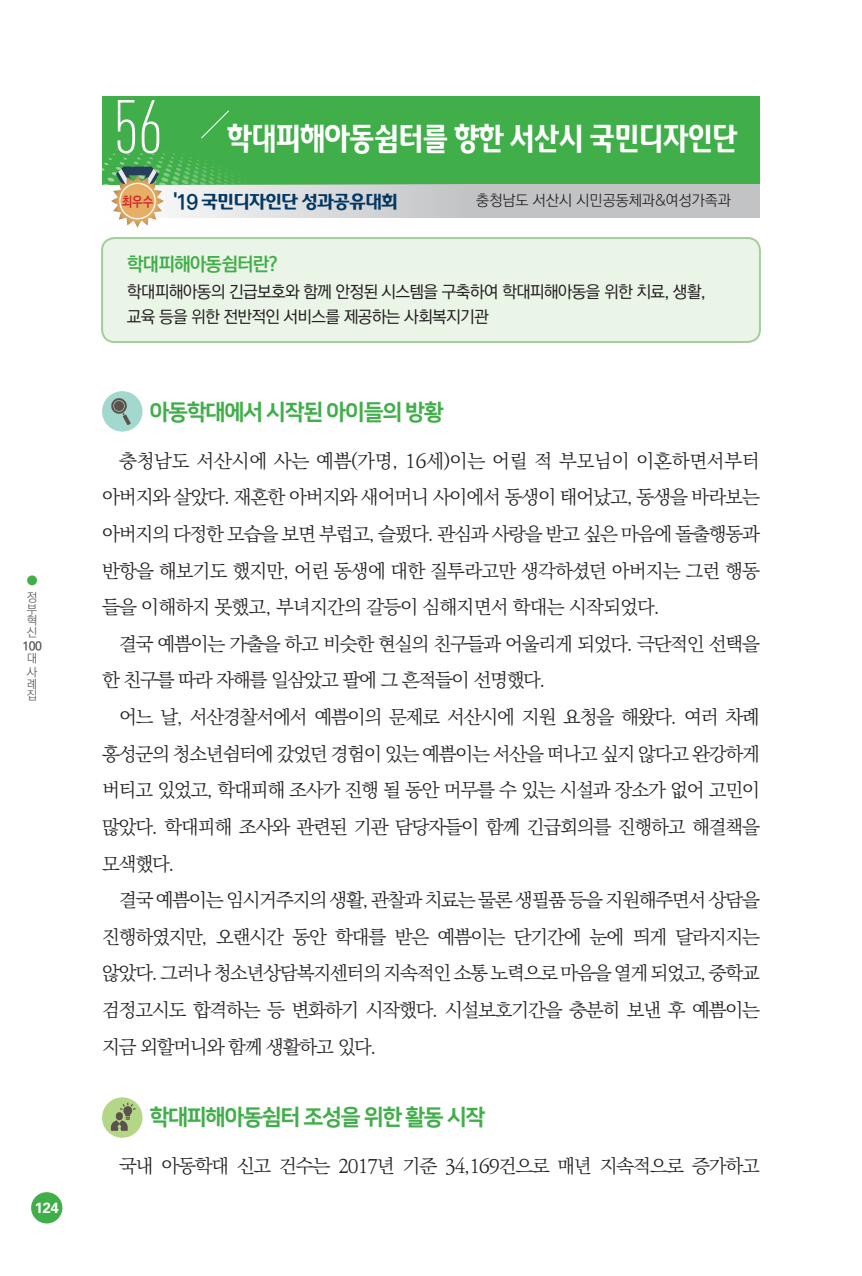
<style>
.page{position:relative;width:862px;height:1276px;background:#fff}
.page>*{position:absolute;margin:0;border:0;box-sizing:border-box;transform-origin:0 0}
.t1{font:300 74.2px "DIN Cond";color:#fff}
.다음_변경{font:700 30px "Daum Semi";letter-spacing:-.04em;color:#fff;scale:.85 1}
.t2{font:22px "Nanum Square EB";letter-spacing:-.06em;color:#40ae49}
.t3{font:300 19px/36.6px "Ko Pub Batang";letter-spacing:-.06em;color:#231f20;text-align:justify}
.t4{font:700 19px "Ko Pub Dotum";letter-spacing:-.04em;color:#40ae49}
.ÙÅÁ_Û{font:700 17px "Daum Semi";letter-spacing:-.06em;color:#013863}
.t5{font:500 16.8px/24.2px "Ko Pub Dotum";letter-spacing:-.04em;color:#231f20}
.ÙÅÁ_Û-2{font:300 15px "Ko Pub Dotum";color:#231f20}
.t6{font:700 14.8px "Univers";color:#fff}
.ÙÅÁ_Û-3{font:700 13.8px "Ko Pub Dotum";color:#d1232a;scale:.87 1}
.t7{font:300 12px/11.6px "Ko Pub Dotum";color:#57585a}
.t8{font:700 12px "Ko Pub Dotum";color:#57585a}
.t9{font:300 12px "Ko Pub Dotum";color:#40ae49}
.s1{font-family:"Ko Pub Dotum";font-size:21px}
</style>
<div class="page">
<div style="left:31px;top:1192px;width:31px;height:31px;background:#40ae49;border-radius:50%"></div>
<div style="left:102px;top:391px;width:41px;height:41px;background:#a2d8ce;border-radius:50%"></div>
<svg style="left:111px;top:398px;width:20px;height:27px"></svg>
<div style="left:102px;top:1097px;width:40px;height:40px;background:#b3d786;border-radius:50%"></div>
<svg style="left:111px;top:1102px;width:25px;height:28px"></svg>
<div style="left:102px;top:96px;width:658px;height:88px;background:#40ae49"></div>
<svg style="left:201px;top:110px;width:28px;height:29px"></svg>
<svg style="left:320px;top:184px;width:440px;height:34px;background:#c5c7c8"></svg>
<div style="left:102px;top:238px;width:658px;height:104px;background:#eaf4e7;border-radius:12px"></div>
<div style="left:101px;top:237px;width:660px;height:106px;border:2px solid #a3cf9a;border-radius:12px"></div>
<svg style="left:102px;top:149px;width:218px;height:69px"></svg>
<div style="left:107px;top:174px;width:58px;height:56px;background:#231f20;opacity:.35"></div>
<svg style="left:119px;top:183px;width:37px;height:36px"></svg>
<div style="left:120px;top:184px;width:35px;height:34px;background:#e7af66;border-radius:50%"></div>
<p class="t9" style="left:27px;top:574px;width:12px">●</p>
<p class="t7" style="left:27px;top:592px;width:12px;text-align:justify">정 부 혁 신</p>
<p class="t8" style="left:23px;top:640px;width:21px">100</p>
<p class="t7" style="left:27px;top:651px;width:12px;line-height:14.6px">대 사</p>
<p class="t7" style="left:27px;top:679px;width:11px">례 집</p>
<p class="t6" style="left:35px;top:1199px;width:26px">124</p>
<p class="t1" style="left:113px;top:84px;width:51px">56</p>
<p class="다음_변경" style="left:227px;top:121px;width:602px">학대피해아동쉼터를 향한 서산시 국민디자인단</p>
<p class="ÙÅÁ_Û-2" style="left:476px;top:193px;width:256px">충청남도 서산시 시민공동체과&amp;여성가족과</p>
<p class="ÙÅÁ_Û-3" style="left:122px;top:194px;width:38px">최우수</p>
<p class="ÙÅÁ_Û" style="left:173px;top:191px;width:226px"><span class="s1">'19</span> 국민디자인단 성과공유대회</p>
<p class="t4" style="left:127px;top:255px;width:152px">학대피해아동쉼터란?</p>
<p class="t5" style="left:127px;top:281px;width:580px">학대피해아동의 긴급보호와 함께 안정된 시스템을 구축하여 학대피해아동을 위한 치료, 생활, 교육 등을 위한 전반적인 서비스를 제공하는 사회복지기관</p>
<p class="t2" style="left:150px;top:400px;width:296px">아동학대에서 시작된 아이들의 방황</p>
<p class="t3" style="left:102px;top:443px;width:659px;text-indent:17px">충청남도 서산시에 사는 예쁨(가명, 16세)이는 어릴 적 부모님이 이혼하면서부터 아버지와 살았다. 재혼한 아버지와 새어머니 사이에서 동생이 태어났고, 동생을 바라보는 아버지의 다정한 모습을 보면 부럽고, 슬펐다. 관심과 사랑을 받고 싶은 마음에 돌출행동과 반항을 해보기도 했지만, 어린 동생에 대한 질투라고만 생각하셨던 아버지는 그런 행동 들을 이해하지 못했고, 부녀지간의 갈등이 심해지면서 학대는 시작되었다.</p>
<p class="t3" style="left:102px;top:626px;width:659px;text-indent:17px">결국 예쁨이는 가출을 하고 비슷한 현실의 친구들과 어울리게 되었다. 극단적인 선택을 한 친구를 따라 자해를 일삼았고 팔에 그 흔적들이 선명했다.</p>
<p class="t3" style="left:102px;top:699px;width:659px;text-indent:17px">어느 날, 서산경찰서에서 예쁨이의 문제로 서산시에 지원 요청을 해왔다. 여러 차례 홍성군의 청소년쉼터에 갔었던 경험이 있는 예쁨이는 서산을 떠나고 싶지 않다고 완강하게 버티고 있었고, 학대피해 조사가 진행 될 동안 머무를 수 있는 시설과 장소가 없어 고민이 많았다. 학대피해 조사와 관련된 기관 담당자들이 함께 긴급회의를 진행하고 해결책을 모색했다.</p>
<p class="t3" style="left:102px;top:882px;width:659px;text-indent:17px">결국 예쁨이는 임시거주지의 생활, 관찰과 치료는 물론 생필품 등을 지원해주면서 상담을 진행하였지만, 오랜시간 동안 학대를 받은 예쁨이는 단기간에 눈에 띄게 달라지지는 않았다. 그러나 청소년상담복지센터의 지속적인 소통 노력으로 마음을 열게 되었고, 중학교 검정고시도 합격하는 등 변화하기 시작했다. 시설보호기간을 충분히 보낸 후 예쁨이는 지금 외할머니와 함께 생활하고 있다.</p>
<p class="t2" style="left:150px;top:1104px;width:337px">학대피해아동쉼터 조성을 위한 활동 시작</p>
<p class="t3" style="left:119px;top:1148px;width:642px">국내 아동학대 신고 건수는 2017년 기준 34,169건으로 매년 지속적으로 증가하고</p>
</div>
